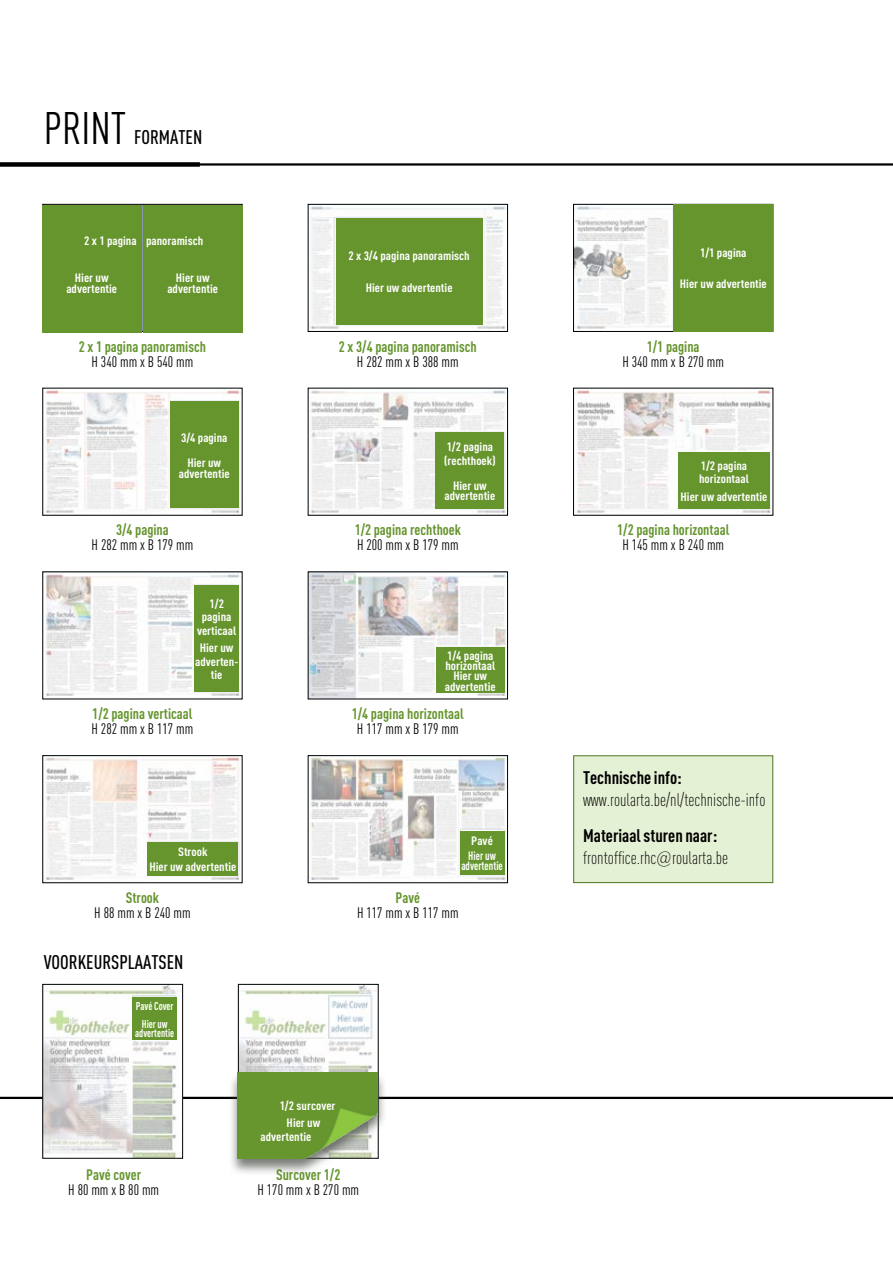
<style>
.page{position:relative;width:893px;height:1263px;background:#fff}
.page>*{position:absolute;margin:0;border:0;box-sizing:border-box;transform-origin:0 0}
.t1{font:45px "DIN Cond";color:#000}
.t2{font:500 19.5px "DIN Cond";color:#000}
.t3{font:300 18px/22.5px "DIN Cond";color:#000}
.t4{font:700 18px "DIN Cond";color:#000}
.t5{font:700 15px "DIN Cond";color:#66952e}
.t6{font:15px "DIN Cond";color:#000}
.t7{font:700 12px/13.5px "DIN Cond";color:#fff;text-align:center;scale:1.1 1}
.t8{font:700 12px "DIN Cond";color:#fff;scale:.9 1}
.t9{font:700 11.25px/17.5px "DIN Cond";color:#fff;text-align:center;scale:.9 1}
.s1{font-weight:700}
.s2{font-family:"Dax"}
</style>
<div class="page">
<hr style="left:0;top:163px;width:892px;height:3px;background:#000">
<div style="left:0;top:162px;width:200px;height:5px;background:#000"></div>
<hr style="left:0;top:1097px;width:892px;height:2px;background:#000">
<img style="left:310px;top:206px;width:196px;height:123px">
<div style="left:308px;top:204px;width:200px;height:128px;border:1px solid #000"></div>
<img style="left:575px;top:206px;width:98px;height:124px">
<div style="left:573px;top:204px;width:200px;height:128px;border:1px solid #000"></div>
<img style="left:45px;top:390px;width:195px;height:123px">
<img style="left:311px;top:390px;width:195px;height:123px">
<img style="left:575px;top:390px;width:196px;height:123px">
<img style="left:45px;top:574px;width:195px;height:122px">
<img style="left:310px;top:574px;width:196px;height:123px">
<img style="left:46px;top:757px;width:194px;height:123px">
<div style="left:43px;top:755px;width:199px;height:128px;border:1px solid #000"></div>
<img style="left:310px;top:757px;width:196px;height:123px">
<div style="left:308px;top:755px;width:200px;height:128px;border:1px solid #000"></div>
<div style="left:573px;top:755px;width:200px;height:128px;background:#e5f1d4;border:1px solid #4c7620"></div>
<img style="left:45px;top:986px;width:136px;height:170px">
<div style="left:43px;top:984px;width:140px;height:174px;border:1px solid #000"></div>
<img style="left:240px;top:986px;width:136px;height:86px">
<div style="left:238px;top:984px;width:140px;height:174px;border:1px solid #000"></div>
<div style="left:170px;top:402px;width:68px;height:106px;background:#66952e"></div>
<div style="left:436px;top:433px;width:68px;height:76px;background:#66952e"></div>
<div style="left:678px;top:453px;width:92px;height:56px;background:#66952e"></div>
<div style="left:195px;top:585px;width:44px;height:107px;background:#66952e"></div>
<div style="left:147px;top:842px;width:91px;height:34px;background:#66952e"></div>
<div style="left:460px;top:831px;width:44px;height:44px;background:#66952e"></div>
<div style="left:436px;top:648px;width:68px;height:45px;background:#66952e"></div>
<div style="left:132px;top:998px;width:45px;height:42px;background:#66952e"></div>
<div style="left:42px;top:205px;width:99px;height:127px;background:#66952e"></div>
<div style="left:336px;top:218px;width:146px;height:106px;background:#66952e"></div>
<div style="left:673px;top:204px;width:100px;height:128px;background:#66952e"></div>
<div style="left:143px;top:205px;width:99px;height:127px;background:#66952e"></div>
<div style="left:228px;top:1072px;width:159px;height:104px;background:#4e544b;opacity:.75"></div>
<img style="left:237px;top:1072px;width:141px;height:87px">
<h1 class="t1" style="left:44px;top:102px;width:84px">PRINT</h1>
<h2 class="t2" style="left:134px;top:126px;width:70px">FORMATEN</h2>
<p class="t7" style="left:84px;top:234px;width:110px">2 x 1 pagina panoramisch</p>
<p class="t7" style="left:66px;top:272px;width:48px;line-height:10.5px">Hier uw advertentie</p>
<p class="t7" style="left:167px;top:272px;width:48px;line-height:10.5px">Hier uw advertentie</p>
<p class="t5" style="left:79px;top:337px;width:129px">2 x 1 pagina panoramisch</p>
<p class="t6" style="left:92px;top:353px;width:103px">H 340 mm x B 540 mm</p>
<p class="t7" style="left:181px;top:425px;width:44px;line-height:25.2px">3/4 pagina<br>Hier uw</p>
<p class="t7" style="left:179px;top:466px;width:48px">advertentie</p>
<p class="t5" style="left:116px;top:521px;width:54px">3/4 pagina</p>
<p class="t6" style="left:92px;top:536px;width:103px">H 282 mm x B 179 mm</p>
<p class="t7" style="left:197px;top:596px;width:37px">1/2 pagina verticaal</p>
<p class="t7" style="left:195px;top:641px;width:41px">Hier uw adverten&shy;tie</p>
<p class="t5" style="left:92px;top:705px;width:102px">1/2 pagina verticaal</p>
<p class="t6" style="left:92px;top:720px;width:103px">H 282 mm x B 117 mm</p>
<p class="t7" style="left:348px;top:249px;width:112px">2 x 3/4 pagina panoramisch</p>
<p class="t7" style="left:366px;top:280px;width:80px">Hier uw advertentie</p>
<p class="t5" style="left:339px;top:337px;width:139px">2 x 3/4 pagina panoramisch</p>
<p class="t6" style="left:357px;top:353px;width:103px">H 282 mm x B 388 mm</p>
<p class="t7" style="left:444px;top:440px;width:49px;text-align:left">1/2 pagina (rechthoek)</p>
<p class="t7" style="left:444px;top:480px;width:48px;line-height:10.5px">Hier uw advertentie</p>
<p class="t5" style="left:355px;top:521px;width:108px">1/2 pagina rechthoek</p>
<p class="t6" style="left:357px;top:536px;width:103px">H 200 mm x B 179 mm</p>
<p class="t7" style="left:445px;top:650px;width:48px;line-height:10.4px">1/4 pagina horizontaal<br>Hier uw advertentie</p>
<p class="t5" style="left:352px;top:705px;width:114px">1/4 pagina horizontaal</p>
<p class="t6" style="left:357px;top:720px;width:103px">H 117 mm x B 179 mm</p>
<p class="t7" style="left:149px;top:844px;width:80px;line-height:14.7px">Strook<br>Hier uw advertentie</p>
<p class="t7" style="left:468px;top:833px;width:27px;line-height:14.7px;text-align:left">Pavé<br>Hier uw</p>
<p class="t8" style="left:461px;top:858px;width:48px">advertentie</p>
<p class="t5" style="left:126px;top:888px;width:35px">Strook</p>
<p class="t6" style="left:94px;top:904px;width:98px">H 88 mm x B 240 mm</p>
<h2 class="t2" style="left:44px;top:950px;width:141px">VOORKEURSPLAATSEN</h2>
<p class="t9" style="left:136px;top:997px;width:43px">Pavé Cover<br>Hier uw</p>
<p class="t9" style="left:135px;top:1023px;width:45px">advertentie</p>
<p class="t5" style="left:86px;top:1165px;width:56px">Pavé cover</p>
<p class="t6" style="left:68px;top:1181px;width:92px">H 80 mm x B 80 mm</p>
<p class="t5" style="left:396px;top:888px;width:26px">Pavé</p>
<p class="t6" style="left:357px;top:904px;width:103px">H 117 mm x B 117 mm</p>
<p class="t7" style="left:287px;top:1096px;width:46px;line-height:17.7px;text-align:left;text-indent:-7px">1/2 surcover<br>Hier uw</p>
<p class="t7" style="left:261px;top:1129px;width:48px">advertentie</p>
<p class="t5" style="left:276px;top:1165px;width:66px">Surcover 1/2</p>
<p class="t6" style="left:257px;top:1181px;width:103px">H 170 mm x B 270 mm</p>
<p class="t7" style="left:700px;top:246px;width:44px">1/1 pagina</p>
<p class="t7" style="left:680px;top:277px;width:80px">Hier uw advertentie</p>
<p class="t5" style="left:647px;top:337px;width:54px">1/1 pagina</p>
<p class="t6" style="left:622px;top:353px;width:103px">H 340 mm x B 270 mm</p>
<p class="t7" style="left:699px;top:459px;width:47px;text-align:left">1/2 pagina horizontaal</p>
<p class="t7" style="left:680px;top:490px;width:80px">Hier uw advertentie</p>
<p class="t5" style="left:617px;top:521px;width:114px">1/2 pagina horizontaal</p>
<p class="t6" style="left:622px;top:536px;width:103px">H 145 mm x B 240 mm</p>
<h3 class="t4" style="left:583px;top:766px;width:100px">Technische info:</h3>
<h3 class="t3" style="left:583px;top:789px;width:184px">www.roularta.be/nl/technische-info</h3>
<h3 class="t3" style="left:583px;top:824px;width:147px"><span class="s1">Materiaal sturen naar: </span>frontoffice.rhc<span class="s2">@</span>roularta.be</h3>
</div>
